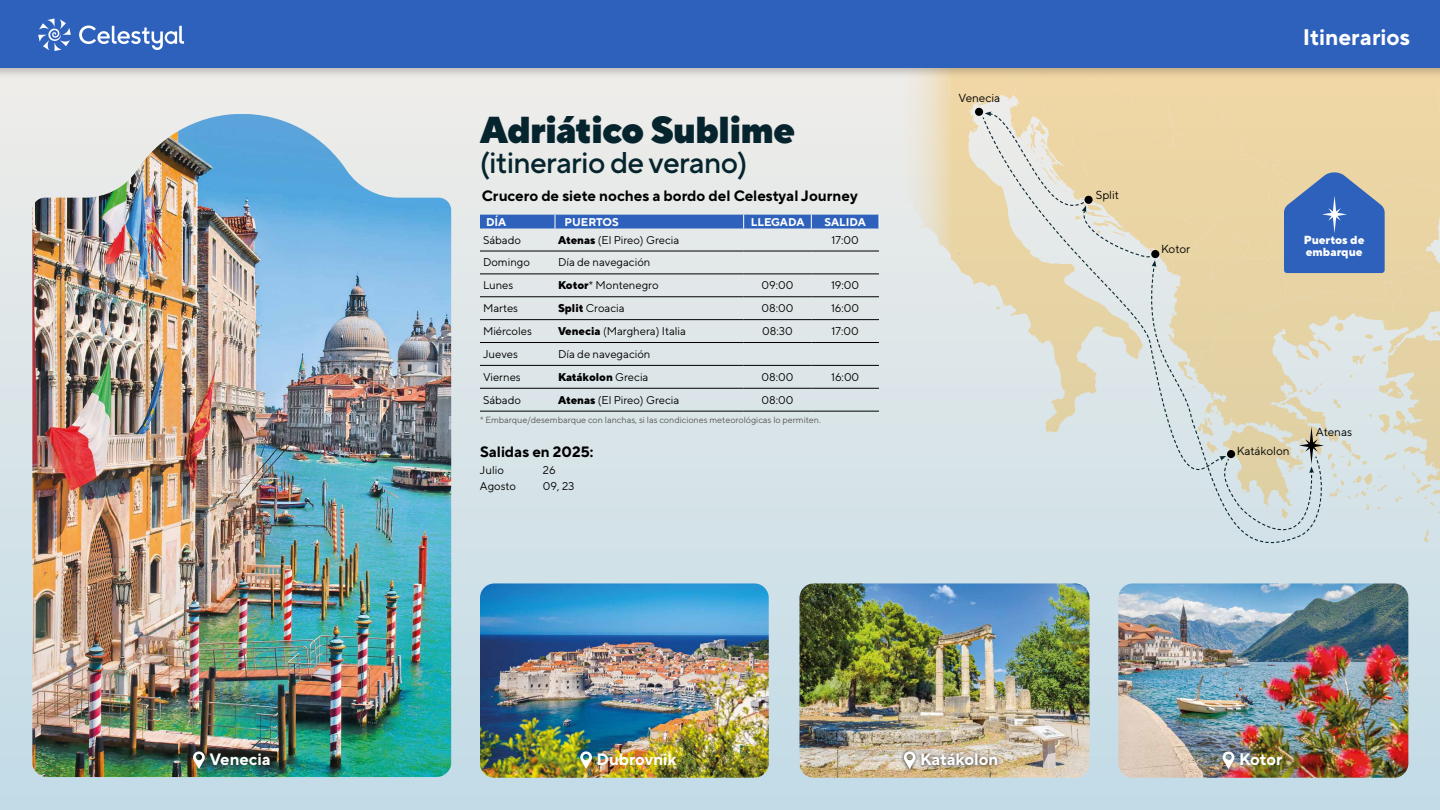
<style>
.page{position:relative;width:1440px;height:810px;background:#fff}
.page>*{position:absolute;margin:0;border:0;box-sizing:border-box;transform-origin:0 0}
.t1{font:900 37.5px "TT Norms Pro";letter-spacing:-.025em;color:#06242d}
.t2{font:500 30px "TT Norms Pro";letter-spacing:-.025em;color:#06242d}
.t3{font:700 22.5px "TT Norms Pro";color:#fff}
.t4{font:700 16.5px "TT Norms Pro";color:#fff}
.t5{font:700 15px "TT Norms Pro";color:#000}
.t6{font:11.7px "TT Norms Pro";color:#000}
.t7{font:800 11.7px/11.7px "TT Norms Pro";color:#fff}
.t8{font:11.25px "TT Norms Pro";color:#000}
.t9{font:700 11.25px "TT Norms Pro";color:#fff}
.t10{font:800 11.25px "TT Norms Pro";letter-spacing:-.005em;color:#000}
.t11{font:8.93px "TT Norms Pro";color:#575756}
.s1{font-weight:800}
.s2{font-weight:400}
</style>
<div class="page">
<div style="left:0;top:0;width:1440px;height:810px;background:linear-gradient(to bottom,#f1ece8,#c2dbe7)"></div>
<div style="left:0;top:0;width:1440px;height:80px;background:#000;opacity:.23"></div>
<div style="left:0;top:0;width:1440px;height:68px;background:#2e61bc"></div>
<hr style="left:480px;top:251px;width:75px;height:1px;background:#000">
<hr style="left:555px;top:251px;width:189px;height:1px;background:#000">
<hr style="left:744px;top:251px;width:67px;height:1px;background:#000">
<hr style="left:811px;top:251px;width:68px;height:1px;background:#000">
<hr style="left:480px;top:274px;width:75px;height:1px;background:#000">
<hr style="left:555px;top:274px;width:189px;height:1px;background:#000">
<hr style="left:744px;top:274px;width:67px;height:1px;background:#000">
<hr style="left:811px;top:274px;width:68px;height:1px;background:#000">
<hr style="left:480px;top:297px;width:75px;height:1px;background:#000">
<hr style="left:555px;top:297px;width:189px;height:1px;background:#000">
<hr style="left:744px;top:297px;width:67px;height:1px;background:#000">
<hr style="left:811px;top:297px;width:68px;height:1px;background:#000">
<hr style="left:480px;top:320px;width:75px;height:1px;background:#000">
<hr style="left:555px;top:320px;width:189px;height:1px;background:#000">
<hr style="left:744px;top:320px;width:67px;height:1px;background:#000">
<hr style="left:811px;top:320px;width:68px;height:1px;background:#000">
<hr style="left:480px;top:342px;width:75px;height:1px;background:#000">
<hr style="left:555px;top:342px;width:189px;height:1px;background:#000">
<hr style="left:744px;top:342px;width:67px;height:1px;background:#000">
<hr style="left:811px;top:342px;width:68px;height:1px;background:#000">
<hr style="left:480px;top:365px;width:75px;height:1px;background:#000">
<hr style="left:555px;top:365px;width:189px;height:1px;background:#000">
<hr style="left:744px;top:365px;width:67px;height:1px;background:#000">
<hr style="left:811px;top:365px;width:68px;height:1px;background:#000">
<hr style="left:480px;top:388px;width:75px;height:1px;background:#000">
<hr style="left:555px;top:388px;width:189px;height:1px;background:#000">
<hr style="left:744px;top:388px;width:67px;height:1px;background:#000">
<hr style="left:811px;top:388px;width:68px;height:1px;background:#000">
<hr style="left:480px;top:411px;width:75px;height:1px;background:#000">
<hr style="left:555px;top:411px;width:189px;height:1px;background:#000">
<hr style="left:744px;top:411px;width:67px;height:1px;background:#000">
<hr style="left:811px;top:411px;width:68px;height:1px;background:#000">
<svg style="left:480px;top:215px;width:400px;height:14px;background:#3667be"></svg>
<img style="left:480px;top:583px;width:289px;height:195px">
<img style="left:800px;top:583px;width:290px;height:195px">
<img style="left:1118px;top:583px;width:290px;height:195px">
<img style="left:32px;top:114px;width:419px;height:663px">
<svg style="left:193px;top:751px;width:12px;height:18px"></svg>
<svg style="left:580px;top:751px;width:12px;height:18px"></svg>
<div style="left:900px;top:747px;width:101px;height:26px;background:#000;opacity:.75"></div>
<svg style="left:904px;top:751px;width:12px;height:18px"></svg>
<svg style="left:1223px;top:751px;width:11px;height:18px"></svg>
<svg style="left:38px;top:18px;width:33px;height:33px"></svg>
<svg style="left:79px;top:26px;width:105px;height:24px"></svg>
<svg style="left:887px;top:68px;width:553px;height:494px;background:#dad8c7"></svg>
<h1 class="t1" style="left:480px;top:105px;width:317px">Adriático Sublime</h1>
<h2 class="t2" style="left:480px;top:143px;width:269px">(itinerario de verano)</h2>
<p class="t9" style="left:486px;top:214px;width:22px">DÍA</p>
<p class="t9" style="left:565px;top:214px;width:56px">PUERTOS</p>
<p class="t9" style="left:751px;top:214px;width:55px">LLEGADA</p>
<p class="t9" style="left:825px;top:214px;width:43px">SALIDA</p>
<p class="t8" style="left:483px;top:232px;width:40px">Sábado</p>
<p class="t8" style="left:558px;top:232px;width:123px"><span class="s1">Atenas</span> (El Pireo) Grecia</p>
<p class="t8" style="left:832px;top:232px;width:29px">17:00</p>
<p class="t8" style="left:483px;top:255px;width:48px">Domingo</p>
<p class="t8" style="left:558px;top:255px;width:94px">Día de navegación</p>
<p class="t8" style="left:483px;top:278px;width:32px">Lunes</p>
<p class="t8" style="left:558px;top:278px;width:102px"><span class="s1">Kotor</span>* Montenegro</p>
<p class="t8" style="left:762px;top:278px;width:33px">09:00</p>
<p class="t8" style="left:831px;top:278px;width:30px">19:00</p>
<p class="t8" style="left:483px;top:301px;width:37px">Martes</p>
<p class="t8" style="left:558px;top:301px;width:68px"><span class="s1">Split</span> Croacia</p>
<p class="t8" style="left:762px;top:301px;width:33px">08:00</p>
<p class="t8" style="left:831px;top:301px;width:30px">16:00</p>
<p class="t8" style="left:483px;top:324px;width:50px">Miércoles</p>
<p class="t8" style="left:558px;top:324px;width:130px"><span class="s1">Venecia</span> (Marghera) Italia</p>
<p class="t8" style="left:762px;top:324px;width:32px">08:30</p>
<p class="t8" style="left:832px;top:324px;width:29px">17:00</p>
<p class="t8" style="left:483px;top:347px;width:36px">Jueves</p>
<p class="t8" style="left:558px;top:347px;width:94px">Día de navegación</p>
<p class="t8" style="left:483px;top:370px;width:39px">Viernes</p>
<p class="t10" style="left:558px;top:369px;width:92px">Katákolon <span class="s2">Grecia</span></p>
<p class="t8" style="left:762px;top:370px;width:33px">08:00</p>
<p class="t8" style="left:831px;top:370px;width:30px">16:00</p>
<p class="t8" style="left:483px;top:392px;width:40px">Sábado</p>
<p class="t8" style="left:558px;top:392px;width:123px"><span class="s1">Atenas</span> (El Pireo) Grecia</p>
<p class="t8" style="left:762px;top:392px;width:33px">08:00</p>
<p class="t11" style="left:480px;top:415px;width:343px">* Embarque/desembarque con lanchas, si las condiciones meteorológicas lo permiten.</p>
<h3 class="t5" style="left:482px;top:186px;width:377px">Crucero de siete noches a bordo del Celestyal Journey</h3>
<h3 class="t5" style="left:480px;top:442px;width:115px">Salidas en 2025:</h3>
<p class="t8" style="left:480px;top:463px;width:25px">Julio</p>
<p class="t8" style="left:543px;top:463px;width:14px">26</p>
<p class="t8" style="left:480px;top:479px;width:38px">Agosto</p>
<p class="t8" style="left:543px;top:479px;width:33px">09, 23</p>
<p class="t6" style="left:958px;top:91px;width:43px">Venecia</p>
<p class="t6" style="left:1096px;top:188px;width:25px">Split</p>
<p class="t6" style="left:1161px;top:242px;width:31px">Kotor</p>
<h3 class="t3" style="left:1303px;top:22px;width:109px">Itinerarios</h3>
<p class="t7" style="left:1304px;top:234px;width:62px">Puertos de embarque</p>
<p class="t6" style="left:1237px;top:444px;width:54px">Katákolon</p>
<p class="t6" style="left:1316px;top:424px;width:38px">Atenas</p>
<h3 class="t4" style="left:209px;top:749px;width:63px">Venecia</h3>
<h3 class="t4" style="left:597px;top:749px;width:81px">Dubrovnik</h3>
<h3 class="t4" style="left:920px;top:749px;width:79px">Katákolon</h3>
<h3 class="t4" style="left:1239px;top:749px;width:45px">Kotor</h3>
</div>
